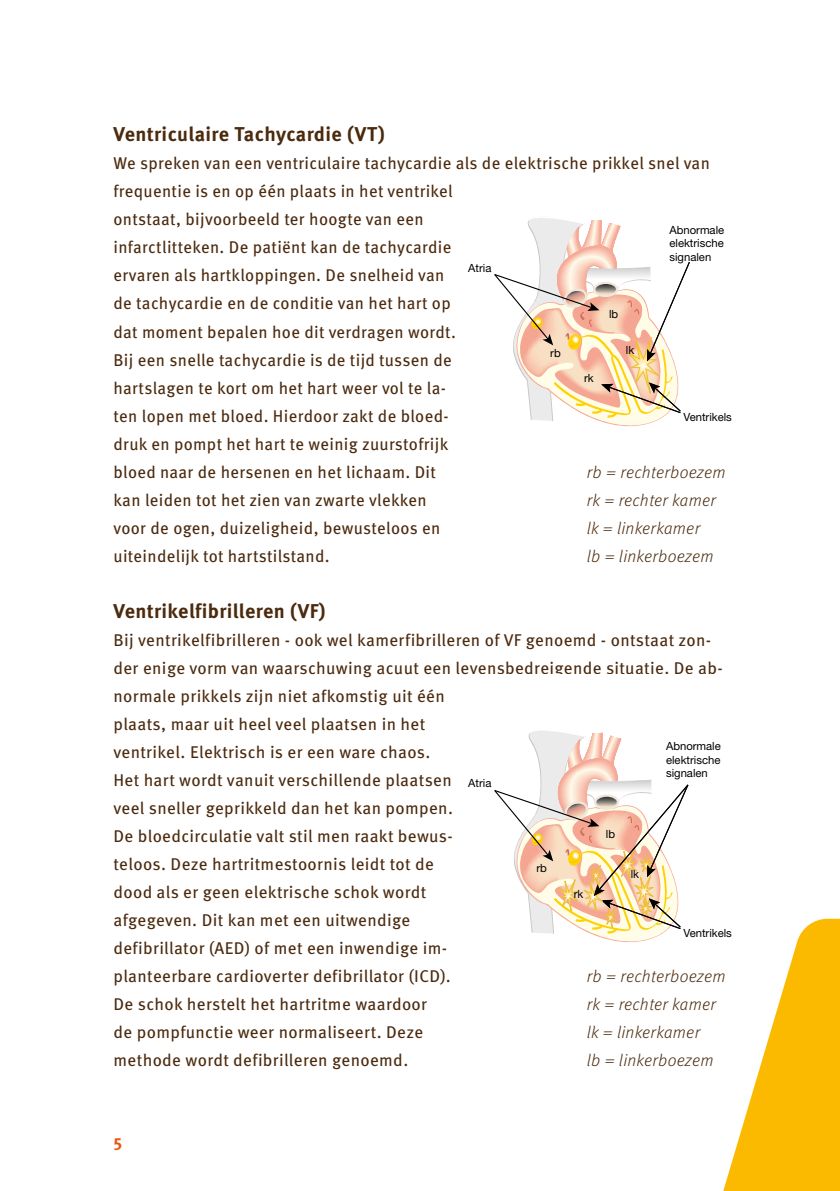
<style>
.page{position:relative;width:840px;height:1191px;background:#fff}
.page>*{position:absolute;margin:0;border:0;box-sizing:border-box;transform-origin:0 0}
.t1{font:700 20px "Meta Pro";letter-spacing:.015em;color:#4b2a0e}
.t2{font:17px/28px "Meta Pro";letter-spacing:.02em;color:#4b2a0e}
.t3{font:italic 300 17px/28px "Meta Pro";letter-spacing:.02em;color:#4b2a0e}
.t4{font:700 17px "Meta Pro";color:#ea560d}
.t5{font:11.2px/13.6px "Helvetica Neue LT";color:#000;text-align:justify}
</style>
<div class="page">
<svg style="left:723px;top:918px;width:116px;height:273px"></svg>
<svg style="left:494px;top:218px;width:196px;height:208px"></svg>
<div style="left:468px;top:673px;width:279px;height:421px;background:#fff"></div>
<svg style="left:494px;top:731px;width:195px;height:211px"></svg>
<p class="t1" style="left:113px;top:119px;width:273px">Ventriculaire Tachycardie (VT)</p>
<p class="t2" style="left:113px;top:148px;width:597px">We spreken van een ventriculaire tachycardie als de elektrische prikkel snel van frequentie is en op één plaats in het ventrikel<br>ontstaat, bijvoorbeeld ter hoogte van een<br>infarctlitteken. De patiënt kan de tachycardie<br>ervaren als hartkloppingen. De snelheid van<br>de tachycardie en de conditie van het hart op<br>dat moment bepalen hoe dit verdragen wordt.<br>Bij een snelle tachycardie is de tijd tussen de<br>hartslagen te kort om het hart weer vol te la-<br>ten lopen met bloed. Hierdoor zakt de bloed-<br>druk en pompt het hart te weinig zuurstofrijk<br>bloed naar de hersenen en het lichaam. Dit<br>kan leiden tot het zien van zwarte vlekken<br>voor de ogen, duizeligheid, bewusteloos en<br>uiteindelijk tot hartstilstand.</p>
<p class="t1" style="left:113px;top:595px;width:213px">Ventrikelfibrilleren (VF)</p>
<p class="t2" style="left:113px;top:624px;width:610px">Bij ventrikelfibrilleren - ook wel kamerfibrilleren of VF genoemd - ontstaat zon&shy;der enige vorm van waarschuwing acuut een levensbedreigende situatie. De ab&shy;normale prikkels zijn niet afkomstig uit één<br>plaats, maar uit heel veel plaatsen in het<br>ventrikel. Elektrisch is er een ware chaos.<br>Het hart wordt vanuit verschillende plaatsen<br>veel sneller geprikkeld dan het kan pompen.<br>De bloedcirculatie valt stil men raakt bewus-<br>teloos. Deze hartritmestoornis leidt tot de<br>dood als er geen elektrische schok wordt<br>afgegeven. Dit kan met een uitwendige<br>defibrillator (AED) of met een inwendige im-<br>planteerbare cardioverter defibrillator (ICD).<br>De schok herstelt het hartritme waardoor<br>de pompfunctie weer normaliseert. Deze<br>methode wordt defibrilleren genoemd.</p>
<p class="t5" style="left:669px;top:223px;width:56px">Abnormale elektrische signalen</p>
<p class="t5" style="left:468px;top:260px;width:25px">Atria</p>
<p class="t5" style="left:608px;top:307px;width:11px">lb</p>
<p class="t5" style="left:625px;top:343px;width:10px">lk</p>
<p class="t5" style="left:550px;top:346px;width:12px">rb</p>
<p class="t5" style="left:583px;top:371px;width:11px">rk</p>
<p class="t5" style="left:683px;top:410px;width:50px">Ventrikels</p>
<p class="t3" style="left:586px;top:457px;width:140px">rb = rechterboezem rk = rechter kamer lk = linkerkamer<br>lb = linkerboezem</p>
<p class="t5" style="left:665px;top:739px;width:56px">Abnormale elektrische signalen</p>
<p class="t5" style="left:468px;top:776px;width:25px">Atria</p>
<p class="t5" style="left:605px;top:827px;width:11px">lb</p>
<p class="t5" style="left:536px;top:861px;width:12px">rb</p>
<p class="t5" style="left:630px;top:866px;width:10px">lk</p>
<p class="t5" style="left:573px;top:887px;width:11px">rk</p>
<p class="t5" style="left:683px;top:926px;width:50px">Ventrikels</p>
<p class="t3" style="left:586px;top:961px;width:140px">rb = rechterboezem rk = rechter kamer lk = linkerkamer<br>lb = linkerboezem</p>
<p class="t4" style="left:113px;top:1127px;width:10px">5</p>
</div>
